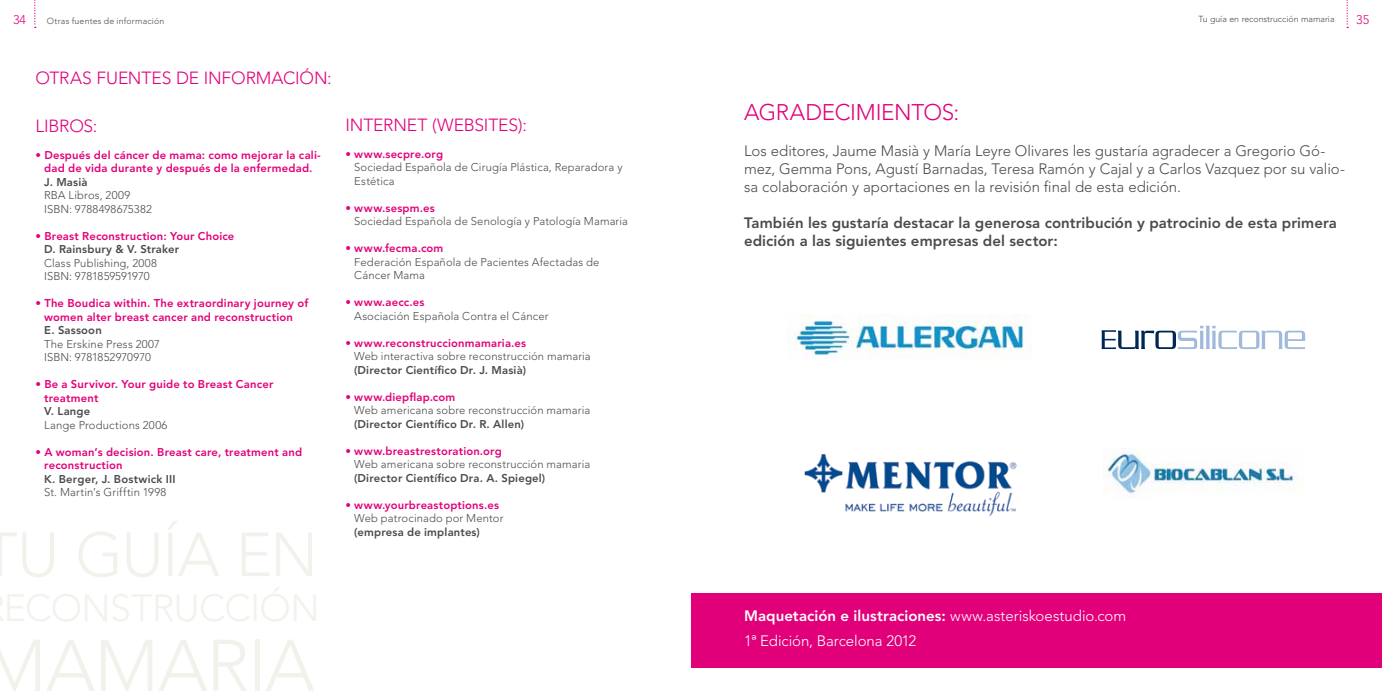
<style>
.page{position:relative;width:1382px;height:691px;background:#fff}
.page>*{position:absolute;margin:0;border:0;box-sizing:border-box;transform-origin:0 0}
.t1{font:300 22.5px "Avenir LT Std";letter-spacing:-.02em;color:#e2007a}
.t2{font:300 17.5px "Avenir LT Std";letter-spacing:-.005em;color:#e2007a}
.t3{font:300 15px/18px "Avenir LT Std";letter-spacing:-.005em;color:#4b4b4d}
.t4{font:800 15px/18px "Avenir LT Std";letter-spacing:.005em;color:#4b4b4d}
.t5{font:300 15px/25.1px "Avenir LT Std";letter-spacing:-.01em;color:#fff}
.t6{font:300 12.5px "Avenir";color:#e2007a}
.t7{font:300 11.25px/13.5px "Avenir LT Std";letter-spacing:.01em;color:#4b4b4d}
.t8{font:800 11.25px/13.5px "Avenir LT Std";letter-spacing:.015em;color:#e2007a;text-align:center}
.t9{font:800 11.25px "Avenir LT Std";letter-spacing:.015em;color:#4b4b4d}
.t10{font:300 8.75px "Avenir";color:#4b4b4d}
.t11{font:300 8.75px "Avenir LT Std";letter-spacing:.02em;color:#4b4b4d}
.s1{font-weight:800}
</style>
<div class="page">
<svg style="left:1346px;top:0;width:2px;height:28px"></svg>
<svg style="left:34px;top:0;width:2px;height:28px"></svg>
<div style="left:691px;top:594px;width:691px;height:74px;background:#e2007a"></div>
<img style="left:787px;top:314px;width:244px;height:44px">
<img style="left:804px;top:454px;width:213px;height:62px">
<img style="left:1103px;top:448px;width:200px;height:46px">
<svg style="left:1101px;top:326px;width:204px;height:23px"></svg>
<p class="t6" style="left:13px;top:12px;width:15px">34</p>
<p class="t10" style="left:1198px;top:14px;width:138px">Tu guía en reconstrucción mamaria</p>
<p class="t6" style="left:1356px;top:12px;width:15px">35</p>
<p class="t11" style="left:47px;top:16px;width:119px">Otras fuentes de información</p>
<h2 class="t2" style="left:35px;top:68px;width:26px">Otras</h2>
<h2 class="t2" style="left:97px;top:68px;width:137px">fu entes de i nformaci</h2>
<h2 class="t2" style="left:300px;top:68px;width:34px">ón:</h2>
<h2 class="t2" style="left:35px;top:116px;width:36px">Libros</h2>
<h2 class="t2" style="left:93px;top:116px;width:6px">:</h2>
<p class="t8" style="left:35px;top:148px;width:287px">• Después del cáncer de mama: como mejorar la cali&shy;dad de vida durante y después de la enfermedad.</p>
<p class="t9" style="left:44px;top:175px;width:45px">J. Masià</p>
<p class="t7" style="left:44px;top:189px;width:109px">RBA Libros, 2009<br>ISBN : 9788498675382</p>
<p class="t8" style="left:35px;top:229px;width:200px">• Breast Reconstruction: Your Choice</p>
<p class="t9" style="left:44px;top:243px;width:137px">D. Rainsbury &amp; V. Straker</p>
<p class="t7" style="left:44px;top:256px;width:114px">Class Publishing, 2008<br>ISBN : 9781859591970</p>
<p class="t8" style="left:35px;top:297px;width:274px">• The Boudica within. The extraordinary journey of women alter breast cancer and reconstruction</p>
<p class="t9" style="left:44px;top:324px;width:59px">E. Sassoon</p>
<p class="t7" style="left:44px;top:337px;width:117px">The Erskine Press 2007<br>ISBN : 9781852970970</p>
<p class="t8" style="left:44px;top:378px;width:231px;text-align:left;text-indent:-9px">• Be a Survivor. Your guide to Breast Cancer treatment</p>
<p class="t9" style="left:44px;top:405px;width:48px">V. Lange</p>
<p class="t7" style="left:44px;top:418px;width:125px">Lange Productions 2006</p>
<p class="t8" style="left:44px;top:445px;width:259px;text-align:left;text-indent:-9px">• A woman’s decision. Breast care, treatment and reconstruction</p>
<p class="t9" style="left:44px;top:472px;width:133px">K. Berger, J. Bostwick III</p>
<p class="t7" style="left:44px;top:486px;width:124px">St. Martin’s Grifftin 1998</p>
<h2 class="t2" style="left:345px;top:114px;width:183px">Internet (websites):</h2>
<p class="t8" style="left:345px;top:147px;width:99px">• www.secpre.org</p>
<p class="t7" style="left:354px;top:161px;width:270px">Sociedad Española de Cirugía Plástica, Reparadora y<br>Estética</p>
<p class="t8" style="left:345px;top:201px;width:91px">• www.sespm.es</p>
<p class="t7" style="left:354px;top:215px;width:275px">Sociedad Española de Senología y Patología Mamaria</p>
<p class="t8" style="left:345px;top:242px;width:99px">• www.fecma.com</p>
<p class="t7" style="left:354px;top:255px;width:247px">Federación Española de Pacientes Afectadas de<br>Cáncer Mama</p>
<p class="t8" style="left:345px;top:296px;width:80px">• www.aecc.es</p>
<p class="t7" style="left:354px;top:309px;width:196px">Asociación Española Contra el Cáncer</p>
<p class="t8" style="left:345px;top:336px;width:182px">• www.reconstruccionmamaria.es</p>
<p class="t7" style="left:354px;top:350px;width:238px">Web interactiva sobre reconstrucción mamaria</p>
<p class="t9" style="left:354px;top:363px;width:173px">(Director Científico Dr. J. Masià)</p>
<p class="t8" style="left:345px;top:390px;width:111px">• www.diepflap.com</p>
<p class="t7" style="left:354px;top:404px;width:238px">Web americana sobre reconstrucción mamaria</p>
<p class="t9" style="left:354px;top:417px;width:171px">(Director Científico Dr. R. Allen)</p>
<p class="t8" style="left:345px;top:444px;width:158px">• www.breastrestoration.org</p>
<p class="t7" style="left:354px;top:458px;width:238px">Web americana sobre reconstrucción mamaria</p>
<p class="t9" style="left:354px;top:471px;width:193px">(Director Científico Dra. A. Spiegel)</p>
<p class="t8" style="left:345px;top:498px;width:155px">• www.yourbreastoptions.es</p>
<p class="t7" style="left:354px;top:512px;width:151px">Web patrocinado por Mentor</p>
<p class="t9" style="left:354px;top:525px;width:127px">(empresa de implantes)</p>
<h1 class="t1" style="left:744px;top:99px;width:31px">Agra</h1>
<h1 class="t1" style="left:805px;top:99px;width:42px">decimi</h1>
<h1 class="t1" style="left:881px;top:99px;width:45px">entos</h1>
<h1 class="t1" style="left:953px;top:99px;width:7px">:</h1>
<p class="t3" style="left:744px;top:142px;width:602px">Los editores, Jaume Masià y María Leyre Olivares les gustaría agradecer a Gregorio Gó&shy;mez, Gemma Pons, Agustí Barnadas, Teresa Ramón y Cajal y a Carlos Vazquez por su valio&shy;sa colaboración y aportaciones en la revisión final de esta edición.</p>
<h3 class="t4" style="left:744px;top:214px;width:594px">También les gustaría destacar la generosa contribución y patrocinio de esta primera edición a las siguientes empresas del sector:</h3>
<h3 class="t5" style="left:744px;top:603px;width:384px"><span class="s1">Maquetación e ilustraciones:</span> www.asteriskoestudio.com<br>1ª Edición, Barcelona 2012</h3>
</div>
